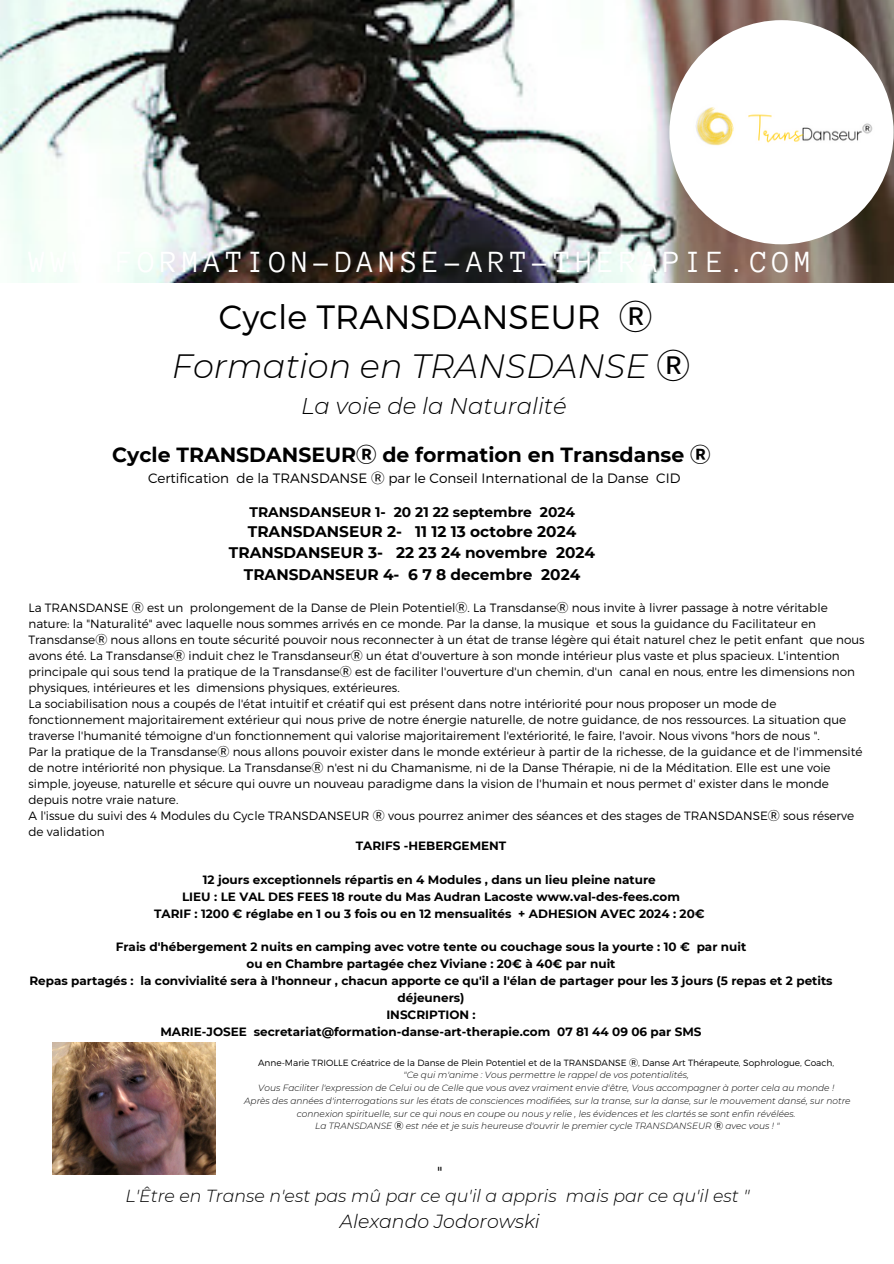
<style>
.page{position:relative;width:894px;height:1264px;background:#fff}
.page>*{position:absolute;margin:0;border:0;box-sizing:border-box;transform-origin:0 0}
.t1{font:italic 300 33.6px/48.6px "Montserrat";color:#000;text-align:center}
.t2{font:31.5px "Anonymous Pro";letter-spacing:.15em;color:#fff}
.t3{font:italic 300 22.8px "Montserrat";color:#000}
.t4{font:700 20.4px "Montserrat";color:#000}
.t5{font:italic 300 18.9px "Montserrat";color:#000}
.t6{font:italic 300 17.4px/23.9px "Montserrat";color:#000;text-align:center}
.t7{font:700 15.3px/21.6px "Montserrat";color:#000;text-align:center}
.t8{font:700 13.8px "Montserrat";color:#000}
.t9{font:300 13.5px "Montserrat";color:#000}
.t10{font:300 12px/16px "Montserrat";color:#000}
.t11{font:700 12px/17px "Montserrat";color:#000;text-align:center}
.t12{font:italic 300 9px/12.8px "Montserrat";color:#000;text-align:center}
.t13{font:300 9px "Montserrat";color:#000}
.s1{font-style:normal}
.s2{font-family:"Noto Sans CJ Ksc";font-weight:400;font-style:normal}
.s3{font-family:"Noto Sans CJ Ksc"}
.s4{font-family:"Noto Sans CJ Ksc";font-weight:400}
</style>
<div class="page">
<img style="left:1px;top:0;width:892px;height:282px">
<img style="left:669px;top:20px;width:224px;height:224px;border-radius:50%">
<img style="left:52px;top:1042px;width:163px;height:132px">
<p class="t2" style="left:29px;top:246px;width:784px">WWW.FORMATION-DANSE-ART-THERAPIE.COM</p>
<p class="t1" style="left:172px;top:293px;width:519px"><span class="s1">Cycle TRANSDANSEUR</span> <span class="s2">Ⓡ<br></span>Formation en TRANSDANSE <span class="s2">Ⓡ</span></p>
<p class="t3" style="left:301px;top:391px;width:267px">La voie de la Naturalité</p>
<h3 class="t4" style="left:112px;top:442px;width:599px">Cycle TRANSDANSEUR<span class="s3">Ⓡ</span> de formation en Transdanse <span class="s3">Ⓡ</span></h3>
<p class="t9" style="left:148px;top:470px;width:533px">Certification de la TRANSDANSE <span class="s4">Ⓡ</span> par le Conseil International de la Danse CID</p>
<p class="t8" style="left:249px;top:503px;width:327px">TRANSDANSEUR 1- 20 21 22 septembre 2024</p>
<p class="t7" style="left:229px;top:520px;width:367px">TRANSDANSEUR 2- 11 12 13 octobre 2024<br>TRANSDANSEUR 3- 22 23 24 novembre 2024<br>TRANSDANSEUR 4- 6 7 8 decembre 2024</p>
<p class="t10" style="left:28px;top:599px;width:837px">La TRANSDANSE <span class="s4">Ⓡ</span> est un prolongement de la Danse de Plein Potentiel<span class="s4">Ⓡ</span>. La Transdanse<span class="s4">Ⓡ</span> nous invite à livrer passage à notre véritable nature: la "Naturalité" avec laquelle nous sommes arrivés en ce monde. Par la danse, la musique et sous la guidance du Facilitateur en Transdanse<span class="s4">Ⓡ</span> nous allons en toute sécurité pouvoir nous reconnecter à un état de transe légère qui était naturel chez le petit enfant que nous avons été. La Transdanse<span class="s4">Ⓡ</span> induit chez le Transdanseur<span class="s4">Ⓡ</span> un état d'ouverture à son monde intérieur plus vaste et plus spacieux. L'intention principale qui sous tend la pratique de la Transdanse<span class="s4">Ⓡ</span> est de faciliter l'ouverture d'un chemin, d'un canal en nous, entre les dimensions non physiques, intérieures et les dimensions physiques, extérieures.<br>La sociabilisation nous a coupés de l'état intuitif et créatif qui est présent dans notre intériorité pour nous proposer un mode de fonctionnement majoritairement extérieur qui nous prive de notre énergie naturelle, de notre guidance, de nos ressources. La situation que traverse l'humanité témoigne d'un fonctionnement qui valorise majoritairement l'extériorité, le faire, l'avoir. Nous vivons "hors de nous ".<br>Par la pratique de la Transdanse<span class="s4">Ⓡ</span> nous allons pouvoir exister dans le monde extérieur à partir de la richesse, de la guidance et de l'immensité de notre intériorité non physique. La Transdanse<span class="s4">Ⓡ</span> n'est ni du Chamanisme, ni de la Danse Thérapie, ni de la Méditation. Elle est une voie simple, joyeuse, naturelle et sécure qui ouvre un nouveau paradigme dans la vision de l'humain et nous permet d' exister dans le monde depuis notre vraie nature.<br>A l'issue du suivi des 4 Modules du Cycle TRANSDANSEUR <span class="s4">Ⓡ</span> vous pourrez animer des séances et des stages de TRANSDANSE<span class="s4">Ⓡ</span> sous réserve de validation</p>
<h2 class="t11" style="left:355px;top:837px;width:152px">TARIFS -HEBERGEMENT</h2>
<h6 class="t11" style="left:203px;top:871px;width:454px">12 jours exceptionnels répartis en 4 Modules , dans un lieu pleine nature</h6>
<p class="t11" style="left:182px;top:888px;width:499px">LIEU : LE VAL DES FEES 18 route du Mas Audran Lacoste www.val-des-fees.com</p>
<p class="t11" style="left:154px;top:905px;width:552px">TARIF : 1200 € réglabe en 1 ou 3 fois ou en 12 mensualités + ADHESION AVEC 2024 : 20€</p>
<p class="t11" style="left:116px;top:938px;width:632px">Frais d'hébergement 2 nuits en camping avec votre tente ou couchage sous la yourte : 10 € par nuit</p>
<p class="t11" style="left:246px;top:955px;width:370px">ou en Chambre partagée chez Viviane : 20€ à 40€ par nuit</p>
<p class="t11" style="left:29px;top:972px;width:804px">Repas partagés : la convivialité sera à l'honneur , chacun apporte ce qu'il a l'élan de partager pour les 3 jours (5 repas et 2 petits déjeuners)</p>
<p class="t11" style="left:386px;top:1006px;width:91px">INSCRIPTION :</p>
<p class="t11" style="left:160px;top:1023px;width:542px">MARIE-JOSEE secretariat@formation-danse-art-therapie.com 07 81 44 09 06 par SMS</p>
<p class="t13" style="left:258px;top:1057px;width:577px">Anne-Marie TRIOLLE Créatrice de la Danse de Plein Potentiel et de la TRANSDANSE <span class="s4">Ⓡ</span>, Danse Art Thérapeute, Sophrologue, Coach,</p>
<p class="t12" style="left:403px;top:1068px;width:287px">"Ce qui m'anime : Vous permettre le rappel de vos potentialités,</p>
<p class="t12" style="left:258px;top:1081px;width:577px">Vous Faciliter l'expression de Celui ou de Celle que vous avez vraiment envie d'être, Vous accompagner à porter cela au monde !</p>
<h3 class="t12" style="left:244px;top:1094px;width:607px">Après des années d'interrogations sur les états de consciences modifiées, sur la transe, sur la danse, sur le mouvement dansé, sur notre connexion spirituelle, sur ce qui nous en coupe ou nous y relie , les évidences et les clartés se sont enfin révélées.<br>La TRANSDANSE <span class="s2">Ⓡ</span> est née et je suis heureuse d'ouvrir le premier cycle TRANSDANSEUR <span class="s2">Ⓡ</span> avec vous ! "</h3>
<h1 class="t6" style="left:126px;top:1160px;width:625px"><span class="s1">"<br></span>L'Être en Transe n'est pas mû par ce qu'il a appris mais par ce qu'il est "</h1>
<h1 class="t5" style="left:339px;top:1209px;width:202px">Alexando Jodorowski</h1>
</div>
